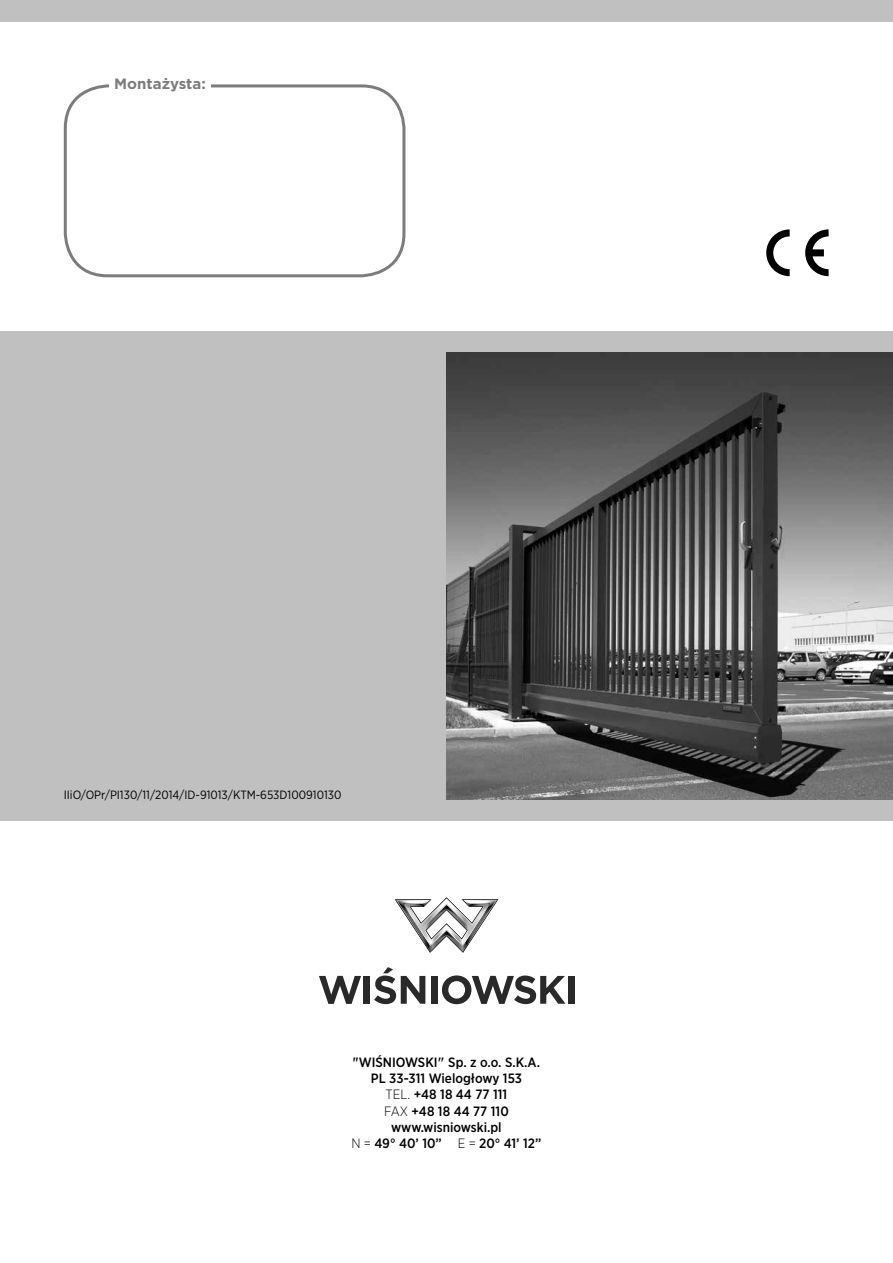
<style>
.page{position:relative;width:893px;height:1263px;background:#fff}
.page>*{position:absolute;margin:0;border:0;box-sizing:border-box;transform-origin:0 0}
.t1{font:700 15px "Gotham";color:#7c7c7c}
.t2{font:500 13.5px/16.2px "Gotham Narrow";color:#000;text-align:center}
.t3{font:12px "Gotham Narrow";color:#000}
.s1{font-weight:300}
</style>
<div class="page">
<div style="left:0;top:0;width:893px;height:21px;background:#c0c0c0"></div>
<div style="left:0;top:332px;width:893px;height:489px;background:#c0c0c0"></div>
<svg style="left:766px;top:229px;width:24px;height:47px"></svg>
<svg style="left:805px;top:229px;width:24px;height:47px"></svg>
<img style="left:446px;top:353px;width:447px;height:446px">
<div style="left:64px;top:84px;width:341px;height:193px;border:3px solid #7c7c7c;border-radius:43px"></div>
<div style="left:109px;top:77px;width:102px;height:16px;background:#fff"></div>
<svg style="left:395px;top:897px;width:103px;height:56px"></svg>
<svg style="left:319px;top:976px;width:42px;height:28px"></svg>
<div style="left:364px;top:976px;width:6px;height:28px;background:#292929"></div>
<svg style="left:374px;top:967px;width:51px;height:37px"></svg>
<div style="left:432px;top:976px;width:6px;height:28px;background:#292929"></div>
<svg style="left:442px;top:975px;width:123px;height:29px"></svg>
<div style="left:568px;top:976px;width:6px;height:28px;background:#292929"></div>
<p class="t1" style="left:114px;top:74px;width:93px">Montażysta:</p>
<p class="t3" style="left:64px;top:787px;width:279px">IIiO/OPr/PI130/11/2014/ID-91013/KTM-653D100910130</p>
<p class="t2" style="left:352px;top:1054px;width:191px">"WIŚNIOWSKI" Sp. z o.o. S.K.A.<br>PL 33-311 Wielogłowy 153<br><span class="s1">TEL.</span> +48 18 44 77 111<br><span class="s1">FAX</span> +48 18 44 77 110 www.wisniowski.pl<br><span class="s1">N =</span> 49° 40’ 10” <span class="s1">E =</span> 20° 41’ 12”</p>
</div>
